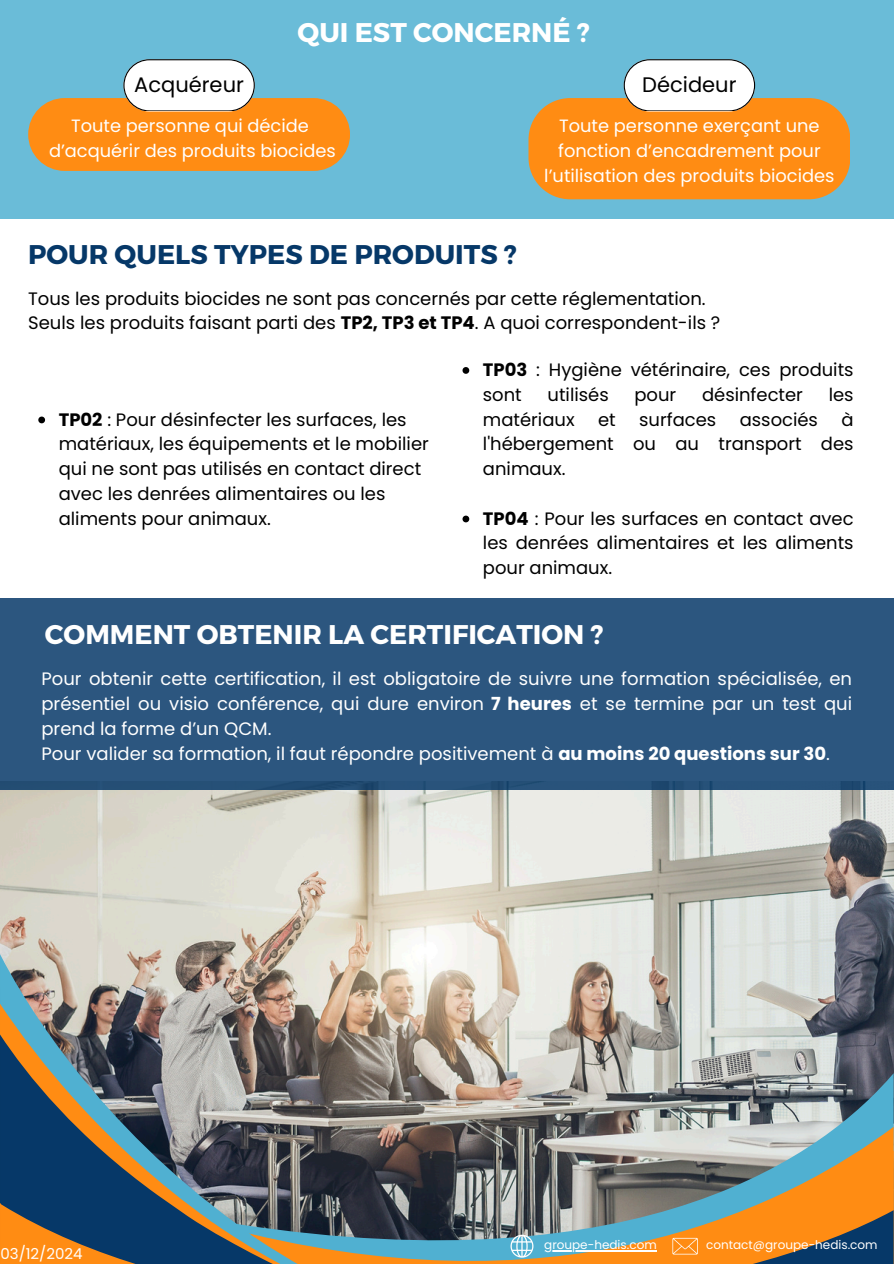
<style>
.page{position:relative;width:894px;height:1264px;background:#fff}
.page>*{position:absolute;margin:0;border:0;box-sizing:border-box;transform-origin:0 0}
.t1{font:700 27px "Montserrat";color:#fff}
.t2{font:700 27px "Montserrat";color:#063868}
.t3{font:21px "Poppins";color:#000}
.t4{font:18px/24.8px "Poppins";color:#000}
.t5{font:18px/24.8px "Poppins";color:#fff}
.t6{font:17.85px/24.8px "Poppins";color:#fff;text-align:center}
.t7{font:15px "Poppins";color:#fff}
.t8{font:12px "Poppins";color:#fff}
.s1{font-weight:700}
</style>
<div class="page">
<img style="left:0;top:789px;width:892px;height:284px">
<div style="left:0;top:598px;width:893px;height:191px;background:#2c567f"></div>
<div style="left:0;top:0;width:893px;height:218px;background:#6abcd8"></div>
<div style="left:28px;top:98px;width:322px;height:73px;background:#ff8c13;border-radius:36px"></div>
<svg style="left:123px;top:59px;width:132px;height:52px;background:#ebebe8"></svg>
<svg style="left:528px;top:59px;width:321px;height:140px"></svg>
<svg style="left:383px;top:1073px;width:510px;height:26px;background:#949492"></svg>
<svg style="left:383px;top:1099px;width:510px;height:164px;background:#888a82"></svg>
<img style="left:0;top:954px;width:383px;height:309px">
<img style="left:0;top:1003px;width:378px;height:31px">
<svg style="left:0;top:1034px;width:378px;height:229px;background:#5b646a"></svg>
<svg style="left:0;top:1203px;width:338px;height:60px;background:#5c605b"></svg>
<svg style="left:452px;top:1210px;width:441px;height:53px;background:#9a8966"></svg>
<svg style="left:462px;top:367px;width:7px;height:7px"></svg>
<svg style="left:462px;top:515px;width:7px;height:7px"></svg>
<svg style="left:38px;top:416px;width:7px;height:7px"></svg>
<hr style="left:544px;top:1250px;width:112px;height:1px;background:#fff">
<p class="t1" style="left:297px;top:15px;width:294px">QUI EST CONCERNÉ ?</p>
<h1 class="t3" style="left:134px;top:70px;width:111px">Acquéreur</h1>
<h2 class="t3" style="left:642px;top:70px;width:96px">Décideur</h2>
<h1 class="t6" style="left:49px;top:113px;width:288px">Toute personne qui décide d’acquérir des produits biocides</h1>
<h3 class="t6" style="left:544px;top:113px;width:291px">Toute personne exerçant une fonction d’encadrement pour l’utilisation des produits biocides</h3>
<h1 class="t2" style="left:28px;top:237px;width:490px">POUR QUELS TYPES DE PRODUITS ?</h1>
<h3 class="t4" style="left:28px;top:286px;width:693px">Tous les produits biocides ne sont pas concernés par cette réglementation.<br>Seuls les produits faisant parti des <span class="s1">TP2, TP3 et TP4</span>. A quoi correspondent-ils ?</h3>
<h2 class="t4" style="left:483px;top:357px;width:372px"><span class="s1">TP03</span> : Hygiène vétérinaire, ces produits sont</h2>
<h2 class="t4" style="left:547px;top:382px;width:63px">utilisés</h2>
<h2 class="t4" style="left:634px;top:382px;width:43px">pour</h2>
<h2 class="t4" style="left:702px;top:382px;width:102px">désinfecter</h2>
<h2 class="t4" style="left:828px;top:382px;width:26px">les</h2>
<h2 class="t4" style="left:483px;top:407px;width:93px">matériaux</h2>
<h2 class="t4" style="left:598px;top:407px;width:19px">et</h2>
<h2 class="t4" style="left:639px;top:407px;width:78px">surfaces</h2>
<h2 class="t4" style="left:739px;top:407px;width:80px">associés</h2>
<h3 class="t4" style="left:59px;top:407px;width:371px"><span class="s1">TP02</span> : Pour désinfecter les surfaces, les matériaux, les équipements et le mobilier qui ne sont pas utilisés en contact direct avec les denrées alimentaires ou les aliments pour animaux.</h3>
<h2 class="t4" style="left:483px;top:407px;width:372px;text-align:justify;text-indent:358px">à l'hébergement ou au transport des animaux.</h2>
<h3 class="t4" style="left:483px;top:506px;width:372px;text-align:justify"><span class="s1">TP04</span> : Pour les surfaces en contact avec les denrées alimentaires et les aliments pour animaux.</h3>
<p class="t1" style="left:45px;top:616px;width:560px">COMMENT OBTENIR LA CERTIFICATION ?</p>
<p class="t5" style="left:41px;top:666px;width:812px">Pour obtenir cette certification, il est obligatoire de suivre une formation spécialisée, en présentiel ou visio conférence, qui dure environ <span class="s1">7 heures</span> et se termine par un test qui prend la forme d’un QCM.<br>Pour valider sa formation, il faut répondre positivement à <span class="s1">au moins 20 questions sur 30</span>.</p>
<p class="t7" style="left:0;top:1243px;width:84px">03/12/2024</p>
<p class="t8" style="left:544px;top:1236px;width:114px">groupe-hedis.com</p>
<h4 class="t8" style="left:706px;top:1236px;width:173px">contact@groupe-hedis.com</h4>
</div>
